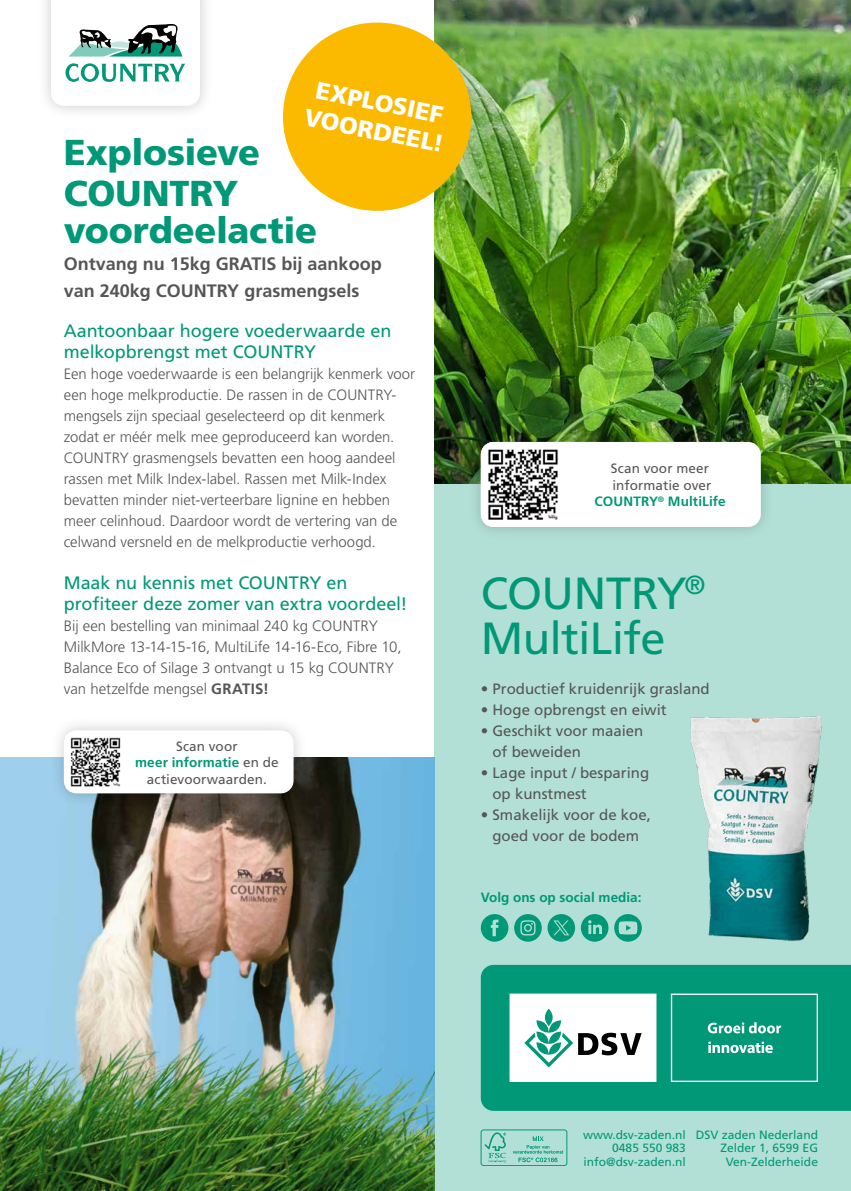
<style>
.page{position:relative;width:851px;height:1191px;background:#fff}
.page>*{position:absolute;margin:0;border:0;box-sizing:border-box;transform-origin:0 0}
.t1{font:45px/45px "Frutiger LT Std";letter-spacing:-.015em;color:#009877}
.t2{font:900 36px/39px "Frutiger LT Std";letter-spacing:-.005em;color:#009877}
.t3{font:900 24px/28.5px "Frutiger LT Std";color:#fff}
.t4{font:18px/21px "Frutiger LT Std";letter-spacing:-.005em;color:#009877}
.t5{font:700 18px/27px "Frutiger LT Std";color:#565655}
.t6{font:300 15px/21px "Frutiger LT Std";color:#565655}
.t7{font:15px/21px "Frutiger LT Std";color:#565655}
.t8{font:13.5px/16.5px "Frutiger LT Std";letter-spacing:.005em;color:#565655;text-align:center}
.t9{font:700 13.5px "Frutiger LT Std";color:#009877}
.t10{font:12px/13.5px "Frutiger LT Std";color:#009877;text-align:right}
.s1{font-weight:700}
.s2{font-weight:700;color:#009877}
</style>
<div class="page">
<img style="left:434px;top:0;width:416px;height:484px">
<div style="left:434px;top:484px;width:416px;height:707px;background:#b3e0d6"></div>
<div style="left:480px;top:965px;width:370px;height:145px;background:#009877"></div>
<div style="left:671px;top:994px;width:146px;height:87px;background:#009877"></div>
<div style="left:670px;top:993px;width:147px;height:89px;border:1px solid #fff"></div>
<div style="left:510px;top:994px;width:145px;height:87px;background:#fff"></div>
<div style="left:509px;top:993px;width:147px;height:89px;border:1px solid #fff"></div>
<svg style="left:545px;top:1008px;width:7px;height:18px"></svg>
<svg style="left:524px;top:1020px;width:117px;height:47px"></svg>
<svg style="left:707px;top:1022px;width:74px;height:11px"></svg>
<svg style="left:708px;top:1041px;width:64px;height:12px"></svg>
<div style="left:37px;top:0;width:177px;height:120px;background:#000;opacity:.2"></div>
<svg style="left:51px;top:0;width:149px;height:106px"></svg>
<svg style="left:614px;top:914px;width:27px;height:27px"></svg>
<svg style="left:547px;top:914px;width:61px;height:27px;background:#42b29a"></svg>
<svg style="left:480px;top:914px;width:28px;height:27px"></svg>
<svg style="left:514px;top:914px;width:27px;height:27px"></svg>
<div style="left:480px;top:1129px;width:87px;height:36px;border:1px solid #009877;border-radius:3px"></div>
<svg style="left:484px;top:1132px;width:22px;height:30px"></svg>
<svg style="left:512px;top:1136px;width:51px;height:26px"></svg>
<img style="left:675px;top:703px;width:162px;height:243px">
<div style="left:466px;top:427px;width:308px;height:114px;background:#000;opacity:.2"></div>
<div style="left:480px;top:442px;width:280px;height:85px;background:#fff;border-radius:13px"></div>
<img style="left:480px;top:442px;width:78px;height:85px">
<img style="left:0;top:757px;width:434px;height:434px">
<svg style="left:283px;top:14px;width:196px;height:205px;fill:#fbb900"></svg>
<div style="left:49px;top:716px;width:259px;height:91px;background:#000;opacity:.2"></div>
<div style="left:64px;top:730px;width:229px;height:63px;background:#fff;border-radius:13px"></div>
<img style="left:66px;top:732px;width:55px;height:59px">
<h3 class="t3" style="left:313px;top:75px;width:143px;rotate:11deg">EXPLOSIEF<br>VOORDEEL!</h3>
<h2 class="t2" style="left:64px;top:133px;width:255px">Explosieve<br>COUNTRY voordeelactie</h2>
<p class="t5" style="left:64px;top:251px;width:319px">Ontvang nu 15kg GRATIS bij aankoop van 240kg COUNTRY grasmengsels</p>
<p class="t4" style="left:64px;top:320px;width:329px">Aantoonbaar hogere voederwaarde en melkopbrengst met COUNTRY</p>
<p class="t6" style="left:64px;top:363px;width:353px">Een hoge voederwaarde is een belangrijk kenmerk voor een hoge melkproductie. De rassen in de COUNTRY&shy;mengsels zijn speciaal geselecteerd op dit kenmerk zodat er méér melk mee geproduceerd kan worden.<br>COUNTRY grasmengsels bevatten een hoog aandeel rassen met Milk Index-label. Rassen met Milk-Index bevatten minder niet-verteerbare lignine en hebben meer celinhoud. Daardoor wordt de vertering van de celwand versneld en de melkproductie verhoogd.</p>
<p class="t4" style="left:64px;top:572px;width:345px">Maak nu kennis met COUNTRY en profiteer deze zomer van extra voordeel!</p>
<p class="t6" style="left:64px;top:615px;width:339px">Bij een bestelling van minimaal 240 kg COUNTRY MilkMore 13-14-15-16, MultiLife 14-16-Eco, Fibre 10, Balance Eco of Silage 3 ontvangt u 15 kg COUNTRY van hetzelfde mengsel <span class="s1">GRATIS!</span></p>
<p class="t8" style="left:135px;top:738px;width:145px">Scan voor<br><span class="s2">meer informatie</span> en de actievoorwaarden.</p>
<p class="t8" style="left:594px;top:460px;width:133px">Scan voor meer informatie over<br><span class="s2">COUNTRY</span><sup>®</sup> <span class="s2">MultiLife</span></p>
<h1 class="t1" style="left:480px;top:571px;width:226px">COUNTRY<sup>®<br></sup>MultiLife</h1>
<p class="t7" style="left:480px;top:678px;width:230px">• Productief kruidenrijk grasland</p>
<p class="t7" style="left:480px;top:699px;width:187px">• Hoge opbrengst en eiwit</p>
<p class="t7" style="left:492px;top:720px;width:152px;text-indent:-12px">• Geschikt voor maaien of beweiden</p>
<p class="t7" style="left:492px;top:762px;width:158px;text-indent:-12px">• Lage input / besparing op kunstmest</p>
<p class="t7" style="left:480px;top:804px;width:172px;text-align:center">• Smakelijk voor de koe, goed voor de bodem</p>
<p class="t9" style="left:480px;top:889px;width:162px">Volg ons op social media:</p>
<p class="t10" style="left:583px;top:1128px;width:104px">www.dsv-zaden.nl<br>0485 550 983 info@dsv-zaden.nl</p>
<p class="t10" style="left:695px;top:1128px;width:124px">DSV zaden Nederland<br>Zelder 1, 6599 EG<br>Ven-Zelderheide</p>
</div>
